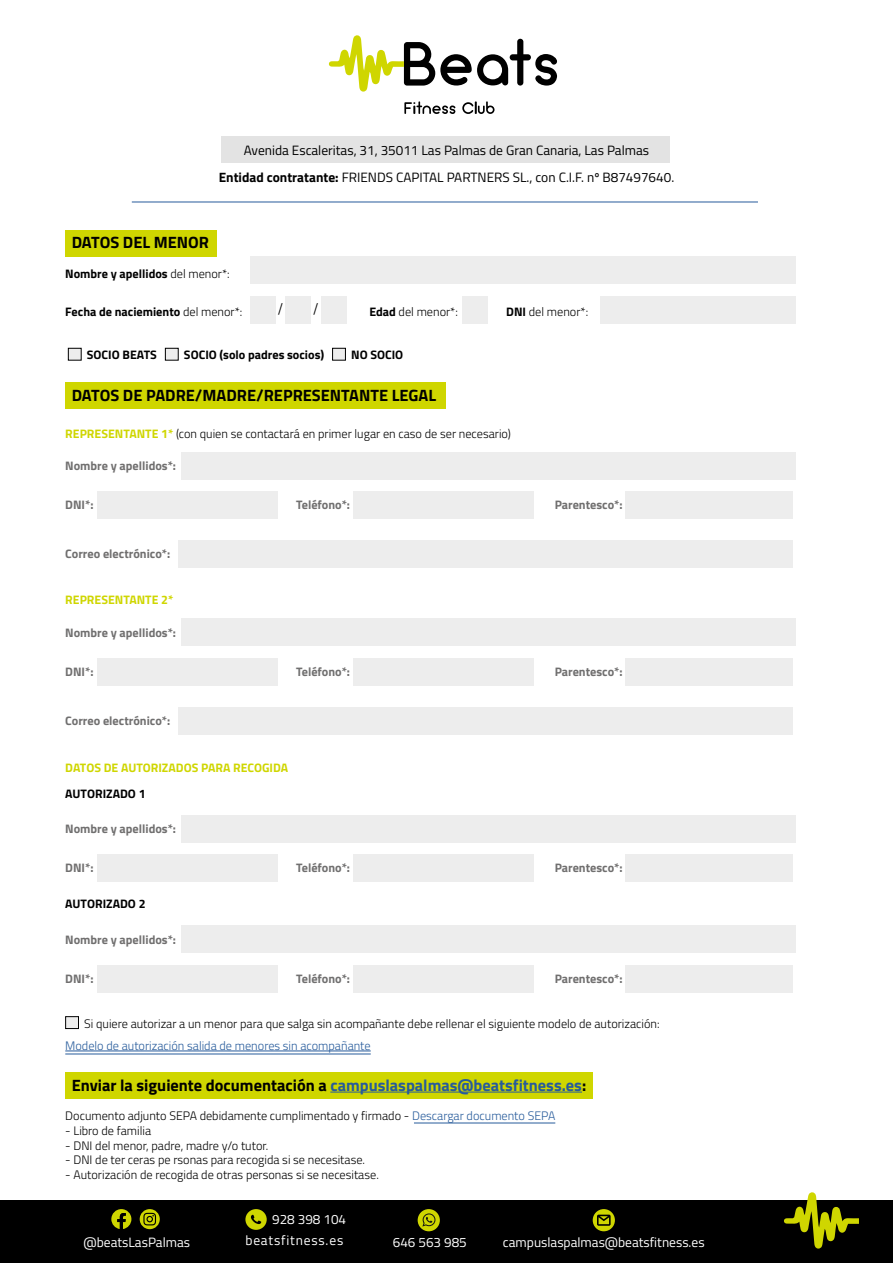
<style>
.page{position:relative;width:893px;height:1263px;background:#fff}
.page>*{position:absolute;margin:0;border:0;box-sizing:border-box;transform-origin:0 0}
.t1{font:700 16.35px "Titillium Web";color:#000}
.t2{font:16.35px "Minion Pro";color:#000}
.t3{font:13.5px/27.6px "Titillium Web";color:#000;text-align:center}
.t4{font:13.5px "Titillium Web";color:#fff}
.t5{font:13.5px/21px "Titillium Web";letter-spacing:.06em;color:#fff;text-align:right}
.t6{font:300 12.3px "Titillium Web";color:#000}
.t7{font:700 12.3px "Titillium Web";color:#706f6f}
.t8{font:700 12.3px "Titillium Web";color:#000}
.t9{font:300 12.3px "Titillium Web";color:#275b9b}
.t10{font:700 12.3px "Titillium Web";color:#cfd600}
.s1{font-weight:700}
.s2{font-weight:300}
.s3{font-weight:700;color:#cfd600}
.s4{color:#275b9b}
</style>
<div class="page">
<div style="left:221px;top:136px;width:448px;height:27px;background:#e3e3e3"></div>
<svg style="left:404px;top:101px;width:51px;height:13px"></svg>
<svg style="left:462px;top:101px;width:32px;height:13px"></svg>
<svg style="left:329px;top:35px;width:228px;height:57px"></svg>
<div style="left:65px;top:230px;width:152px;height:26px;background:#cfd600"></div>
<div style="left:66px;top:1017px;width:12px;height:11px;background:#ededed"></div>
<div style="left:65px;top:1016px;width:14px;height:13px;border:1px solid #000"></div>
<hr style="left:414px;top:1123px;width:141px;height:1px;background:#275b9b">
<hr style="left:65px;top:1054px;width:306px;height:1px;background:#275b9b">
<hr style="left:65px;top:1051px;width:306px;height:1px;background:#275b9b">
<div style="left:68px;top:348px;width:13px;height:12px;background:#ededed"></div>
<div style="left:68px;top:348px;width:14px;height:12px;border:1px solid #000"></div>
<div style="left:165px;top:348px;width:13px;height:12px;background:#ededed"></div>
<div style="left:165px;top:348px;width:14px;height:12px;border:1px solid #000"></div>
<div style="left:333px;top:348px;width:12px;height:12px;background:#ededed"></div>
<div style="left:332px;top:348px;width:14px;height:12px;border:1px solid #000"></div>
<div style="left:65px;top:382px;width:381px;height:27px;background:#cfd600"></div>
<div style="left:65px;top:1072px;width:527px;height:27px;background:#cfd600"></div>
<hr style="left:330px;top:1092px;width:252px;height:1px;background:#275b9b">
<div style="left:250px;top:256px;width:545px;height:28px;background:#ededed"></div>
<div style="left:250px;top:296px;width:25px;height:27px;background:#ededed"></div>
<div style="left:181px;top:452px;width:614px;height:28px;background:#ededed"></div>
<div style="left:97px;top:491px;width:180px;height:28px;background:#ededed"></div>
<div style="left:178px;top:540px;width:614px;height:28px;background:#ededed"></div>
<div style="left:354px;top:491px;width:180px;height:28px;background:#ededed"></div>
<div style="left:625px;top:491px;width:167px;height:28px;background:#ededed"></div>
<div style="left:181px;top:618px;width:614px;height:28px;background:#ededed"></div>
<div style="left:97px;top:658px;width:180px;height:28px;background:#ededed"></div>
<div style="left:178px;top:707px;width:614px;height:27px;background:#ededed"></div>
<div style="left:354px;top:658px;width:180px;height:28px;background:#ededed"></div>
<div style="left:625px;top:658px;width:167px;height:28px;background:#ededed"></div>
<div style="left:181px;top:815px;width:614px;height:28px;background:#ededed"></div>
<div style="left:181px;top:925px;width:614px;height:28px;background:#ededed"></div>
<div style="left:97px;top:854px;width:180px;height:28px;background:#ededed"></div>
<div style="left:97px;top:965px;width:180px;height:27px;background:#ededed"></div>
<div style="left:354px;top:854px;width:180px;height:28px;background:#ededed"></div>
<div style="left:354px;top:965px;width:180px;height:27px;background:#ededed"></div>
<div style="left:625px;top:854px;width:167px;height:28px;background:#ededed"></div>
<div style="left:625px;top:965px;width:167px;height:27px;background:#ededed"></div>
<div style="left:463px;top:296px;width:25px;height:27px;background:#ededed"></div>
<div style="left:600px;top:296px;width:195px;height:27px;background:#ededed"></div>
<div style="left:285px;top:296px;width:26px;height:27px;background:#ededed"></div>
<div style="left:321px;top:296px;width:26px;height:27px;background:#ededed"></div>
<hr style="left:132px;top:202px;width:626px;height:1px;background:#275b9b">
<div style="left:0;top:1201px;width:893px;height:62px;background:#000"></div>
<svg style="left:784px;top:1192px;width:75px;height:57px"></svg>
<svg style="left:140px;top:1209px;width:20px;height:20px"></svg>
<svg style="left:143px;top:1213px;width:13px;height:12px"></svg>
<svg style="left:111px;top:1209px;width:20px;height:20px"></svg>
<div style="left:245px;top:1209px;width:22px;height:21px;background:#cfd600;border-radius:50%"></div>
<svg style="left:251px;top:1215px;width:10px;height:9px"></svg>
<div style="left:418px;top:1209px;width:22px;height:22px;background:#cfd600;border-radius:50%"></div>
<svg style="left:422px;top:1213px;width:13px;height:13px"></svg>
<div style="left:593px;top:1209px;width:22px;height:22px;background:#cfd600;border-radius:50%"></div>
<svg style="left:597px;top:1214px;width:14px;height:12px"></svg>
<p class="t3" style="left:219px;top:135px;width:457px">Avenida Escaleritas, 31, 35011 Las Palmas de Gran Canaria, Las Palmas<br><span class="s1">Entidad contratante:</span> FRIENDS CAPITAL PARTNERS SL., con C.I.F. nº B87497640.</p>
<h1 class="t1" style="left:72px;top:230px;width:139px">DATOS DEL MENOR</h1>
<p class="t8" style="left:65px;top:265px;width:166px">Nombre y apellidos <span class="s2">del menor*:</span></p>
<h1 class="t2" style="left:278px;top:298px;width:7px">/</h1>
<h1 class="t2" style="left:313px;top:298px;width:7px">/</h1>
<p class="t8" style="left:65px;top:302px;width:179px">Fecha de naciemiento <span class="s2">del menor*:</span></p>
<p class="t8" style="left:87px;top:345px;width:71px">SOCIO BEATS</p>
<p class="t8" style="left:184px;top:345px;width:142px">SOCIO (solo padres socios)</p>
<p class="t8" style="left:351px;top:345px;width:54px">NO SOCIO</p>
<p class="t6" style="left:369px;top:302px;width:90px"><span class="s1">Edad</span> del menor*:</p>
<p class="t6" style="left:506px;top:302px;width:83px"><span class="s1">DNI</span> del menor*:</p>
<h1 class="t1" style="left:72px;top:382px;width:366px">DATOS DE PADRE/MADRE/REPRESENTANTE LEGAL</h1>
<p class="t6" style="left:65px;top:425px;width:447px"><span class="s3">REPRESENTANTE 1*</span> (con quien se contactará en primer lugar en caso de ser necesario)</p>
<p class="t7" style="left:65px;top:457px;width:112px">Nombre y apellidos*:</p>
<p class="t7" style="left:65px;top:496px;width:30px">DNI*:</p>
<p class="t7" style="left:65px;top:545px;width:106px">Correo electrónico*:</p>
<p class="t10" style="left:65px;top:591px;width:110px">REPRESENTANTE 2*</p>
<p class="t7" style="left:65px;top:623px;width:112px">Nombre y apellidos*:</p>
<p class="t7" style="left:65px;top:662px;width:30px">DNI*:</p>
<p class="t7" style="left:65px;top:711px;width:106px">Correo electrónico*:</p>
<p class="t7" style="left:296px;top:496px;width:55px">Teléfono*:</p>
<p class="t7" style="left:555px;top:496px;width:69px">Parentesco*:</p>
<p class="t7" style="left:296px;top:662px;width:55px">Teléfono*:</p>
<p class="t7" style="left:555px;top:662px;width:69px">Parentesco*:</p>
<p class="t10" style="left:65px;top:758px;width:224px">DATOS DE AUTORIZADOS PARA RECOGIDA</p>
<p class="t8" style="left:65px;top:784px;width:82px">AUTORIZADO 1</p>
<p class="t7" style="left:65px;top:819px;width:112px">Nombre y apellidos*:</p>
<p class="t7" style="left:65px;top:858px;width:30px">DNI*:</p>
<p class="t7" style="left:296px;top:858px;width:55px">Teléfono*:</p>
<p class="t8" style="left:65px;top:895px;width:82px">AUTORIZADO 2</p>
<p class="t7" style="left:65px;top:930px;width:112px">Nombre y apellidos*:</p>
<p class="t7" style="left:65px;top:969px;width:30px">DNI*:</p>
<p class="t7" style="left:296px;top:969px;width:55px">Teléfono*:</p>
<p class="t7" style="left:555px;top:858px;width:69px">Parentesco*:</p>
<p class="t7" style="left:555px;top:969px;width:69px">Parentesco*:</p>
<p class="t6" style="left:84px;top:1014px;width:577px">Si quiere autorizar a un menor para que salga sin acompañante debe rellenar el siguiente modelo de autorización:</p>
<p class="t9" style="left:65px;top:1036px;width:307px">Modelo de autorización salida de menores sin acompañante</p>
<h1 class="t1" style="left:72px;top:1072px;width:516px">Enviar la siguiente documentación a <span class="s4">campuslaspalmas@beatsfitness.es</span>:</h1>
<p class="t6" style="left:65px;top:1107px;width:491px">Documento adjunto SEPA debidamente cumplimentado y firmado - <span class="s4">Descargar documento SEPA</span></p>
<p class="t6" style="left:65px;top:1122px;width:87px">- Libro de familia</p>
<p class="t6" style="left:65px;top:1136px;width:205px">- DNI del menor, padre, madre y/o tutor.</p>
<p class="t6" style="left:65px;top:1151px;width:301px">- DNI de ter ceras pe rsonas para recogida si se necesitase.</p>
<p class="t6" style="left:65px;top:1166px;width:315px">- Autorización de recogida de otras personas si se necesitase.</p>
<p class="t5" style="left:245px;top:1208px;width:102px">928 398 104 beatsfitness.es</p>
<p class="t4" style="left:84px;top:1232px;width:108px">@beatsLasPalmas</p>
<p class="t4" style="left:503px;top:1232px;width:203px">campuslaspalmas@beatsfitness.es</p>
<p class="t4" style="left:393px;top:1232px;width:75px">646 563 985</p>
</div>
